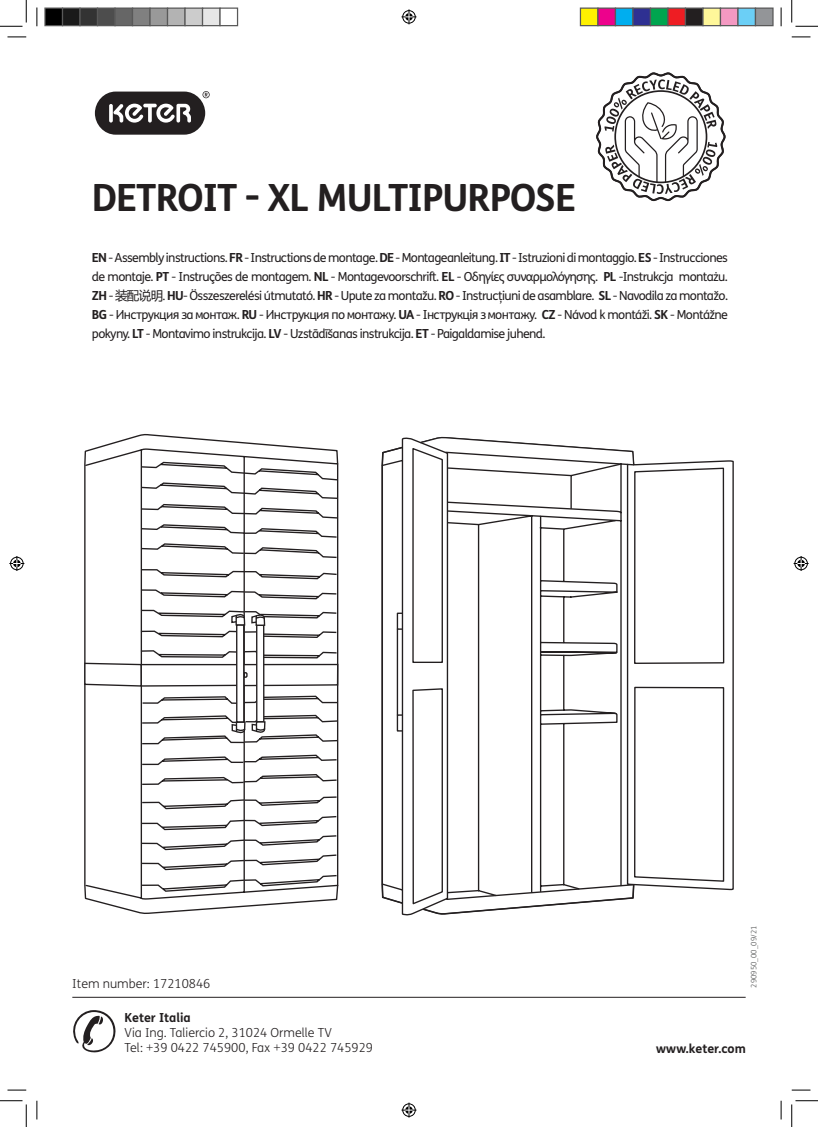
<style>
.page{position:relative;width:818px;height:1127px;background:#fff}
.page>*{position:absolute;margin:0;border:0;box-sizing:border-box;transform-origin:0 0}
.t1{font:700 37.5px "FS Me Pro";letter-spacing:-.025em;color:#231f20}
.t2{font:12.5px/19px "FS Me Pro";letter-spacing:-.05em;color:#231f20;text-align:justify}
.t3{font:300 12.5px/15px "FS Me Pro";color:#231f20}
.t4{font:700 12.5px "FS Me Pro";color:#231f20}
.t5{font:300 7.5px "FS Me Pro";color:#4b4c4d}
.s1{font-weight:700}
.s2{font-family:"Microsoft Ya Hei"}
</style>
<div class="page">
<div style="left:95px;top:91px;width:110px;height:44px;background:#231f20;border-radius:21px"></div>
<svg style="left:109px;top:104px;width:4px;height:18px"></svg>
<svg style="left:113px;top:104px;width:78px;height:19px"></svg>
<svg style="left:202px;top:91px;width:8px;height:7px"></svg>
<svg style="left:381px;top:448px;width:253px;height:467px"></svg>
<svg style="left:396px;top:436px;width:338px;height:460px"></svg>
<svg style="left:84px;top:434px;width:255px;height:227px"></svg>
<svg style="left:140px;top:461px;width:199px;height:200px"></svg>
<div style="left:257px;top:625px;width:7px;height:96px;background:#fff"></div>
<div style="left:256px;top:624px;width:8px;height:98px;border:1px solid #231f20"></div>
<div style="left:237px;top:624px;width:7px;height:98px;background:#fff"></div>
<div style="left:236px;top:624px;width:8px;height:98px;border:1px solid #231f20"></div>
<svg style="left:231px;top:613px;width:35px;height:13px"></svg>
<svg style="left:84px;top:661px;width:255px;height:253px"></svg>
<hr style="left:397px;top:629px;width:1px;height:86px;background:#231f20">
<svg style="left:596px;top:72px;width:130px;height:129px"></svg>
<svg style="left:73px;top:1010px;width:43px;height:42px"></svg>
<hr style="left:72px;top:996px;width:674px;height:1px;background:#231f20">
<svg style="left:8px;top:36px;width:18px;height:2px"></svg>
<svg style="left:792px;top:36px;width:18px;height:2px"></svg>
<svg style="left:8px;top:1089px;width:18px;height:1px"></svg>
<svg style="left:792px;top:1089px;width:18px;height:1px"></svg>
<svg style="left:36px;top:8px;width:2px;height:18px"></svg>
<svg style="left:36px;top:1100px;width:2px;height:19px"></svg>
<svg style="left:780px;top:8px;width:2px;height:18px"></svg>
<svg style="left:780px;top:1100px;width:2px;height:19px"></svg>
<svg style="left:0;top:0;width:27px;height:27px"></svg>
<svg style="left:0;top:1100px;width:27px;height:26px"></svg>
<svg style="left:791px;top:0;width:27px;height:27px"></svg>
<svg style="left:791px;top:1100px;width:27px;height:26px"></svg>
<svg style="left:401px;top:9px;width:15px;height:15px"></svg>
<svg style="left:401px;top:1102px;width:15px;height:15px"></svg>
<svg style="left:9px;top:556px;width:15px;height:15px"></svg>
<svg style="left:793px;top:556px;width:15px;height:15px"></svg>
<div style="left:45px;top:8px;width:18px;height:18px;background:#000"></div>
<div style="left:44px;top:8px;width:19px;height:18px;border:1px solid #595959"></div>
<div style="left:63px;top:8px;width:17px;height:18px;background:#1a1a1a"></div>
<div style="left:62px;top:8px;width:19px;height:18px;border:1px solid #595959"></div>
<div style="left:80px;top:8px;width:18px;height:18px;background:#333"></div>
<div style="left:79px;top:8px;width:19px;height:18px;border:1px solid #595959"></div>
<div style="left:98px;top:8px;width:17px;height:18px;background:#4d4d4d"></div>
<div style="left:97px;top:8px;width:19px;height:18px;border:1px solid #595959"></div>
<div style="left:115px;top:8px;width:18px;height:18px;background:#666"></div>
<div style="left:114px;top:8px;width:19px;height:18px;border:1px solid #595959"></div>
<div style="left:133px;top:8px;width:17px;height:18px;background:#808080"></div>
<div style="left:132px;top:8px;width:19px;height:18px;border:1px solid #595959"></div>
<div style="left:150px;top:8px;width:18px;height:18px;background:#999"></div>
<div style="left:149px;top:8px;width:19px;height:18px;border:1px solid #595959"></div>
<div style="left:168px;top:8px;width:17px;height:18px;background:#b3b3b3"></div>
<div style="left:167px;top:8px;width:19px;height:18px;border:1px solid #595959"></div>
<div style="left:185px;top:8px;width:18px;height:18px;background:#ccc"></div>
<div style="left:184px;top:8px;width:19px;height:18px;border:1px solid #595959"></div>
<div style="left:203px;top:8px;width:17px;height:18px;background:#e6e6e6"></div>
<div style="left:202px;top:8px;width:19px;height:18px;border:1px solid #595959"></div>
<div style="left:219px;top:8px;width:19px;height:18px;border:1px solid #595959"></div>
<div style="left:580px;top:8px;width:18px;height:18px;background:#fff101"></div>
<div style="left:580px;top:8px;width:18px;height:18px;border:1px solid #595959"></div>
<div style="left:598px;top:8px;width:17px;height:18px;background:#ed028c"></div>
<div style="left:597px;top:8px;width:19px;height:18px;border:1px solid #595959"></div>
<div style="left:615px;top:8px;width:18px;height:18px;background:#00aeef"></div>
<div style="left:615px;top:8px;width:18px;height:18px;border:1px solid #595959"></div>
<div style="left:633px;top:8px;width:17px;height:18px;background:#2e3092"></div>
<div style="left:632px;top:8px;width:19px;height:18px;border:1px solid #595959"></div>
<div style="left:650px;top:8px;width:18px;height:18px;background:#00a54f"></div>
<div style="left:650px;top:8px;width:18px;height:18px;border:1px solid #595959"></div>
<div style="left:668px;top:8px;width:17px;height:18px;background:#ee1d23"></div>
<div style="left:667px;top:8px;width:19px;height:18px;border:1px solid #595959"></div>
<div style="left:685px;top:8px;width:18px;height:18px;background:#231f20"></div>
<div style="left:685px;top:8px;width:18px;height:18px;border:1px solid #595959"></div>
<div style="left:703px;top:8px;width:17px;height:18px;background:#fff79a"></div>
<div style="left:702px;top:8px;width:19px;height:18px;border:1px solid #595959"></div>
<div style="left:720px;top:8px;width:18px;height:18px;background:#f499c2"></div>
<div style="left:720px;top:8px;width:18px;height:18px;border:1px solid #595959"></div>
<div style="left:738px;top:8px;width:17px;height:18px;background:#6bcff6"></div>
<div style="left:737px;top:8px;width:19px;height:18px;border:1px solid #595959"></div>
<div style="left:755px;top:8px;width:18px;height:18px;background:#939598"></div>
<div style="left:755px;top:8px;width:18px;height:18px;border:1px solid #595959"></div>
<h1 class="t1" style="left:92px;top:168px;width:486px">DETROIT - XL MULTIPURPOSE</h1>
<p class="t2" style="left:92px;top:248px;width:638px"><span class="s1">EN</span> - Assembly instructions. <span class="s1">FR</span> - Instructions de montage. <span class="s1">DE</span> - Montageanleitung. <span class="s1">IT</span> - Istruzioni di montaggio. <span class="s1">ES</span> - Instrucciones de montaje. <span class="s1">PT</span> - Instruções de montagem. <span class="s1">NL</span> - Montagevoorschrift. <span class="s1">EL</span> - Οδηγίες συναρμολόγησης. <span class="s1">PL</span> -Instrukcja montażu.<br><span class="s1">ZH</span> - <span class="s2">装配说明.</span> <span class="s1">HU</span>- Összeszerelési útmutató. <span class="s1">HR</span> - Upute za montažu. <span class="s1">RO</span> - Instrucțiuni de asamblare. <span class="s1">SL</span> - Navodila za montažo.<br><span class="s1">BG</span> - Инструкция за монтаж. <span class="s1">RU</span> - Инструкция по монтажу. <span class="s1">UA</span> - Інструкція з монтажу. <span class="s1">CZ</span> - Návod k montáži. <span class="s1">SK</span> - Montážne pokyny. <span class="s1">LT</span> - Montavimo instrukcija. <span class="s1">LV</span> - Uzstādīšanas instrukcija. <span class="s1">ET</span> - Paigaldamise juhend.</p>
<p class="t3" style="left:72px;top:975px;width:140px">Item number: 17210846</p>
<p class="t5" style="left:748px;top:987px;width:63px;rotate:-90deg">290950_00_09/21</p>
<p class="t4" style="left:125px;top:1007px;width:68px">Keter Italia</p>
<p class="t3" style="left:125px;top:1024px;width:250px">Via Ing. Taliercio 2, 31024 Ormelle TV<br>Tel: +39 0422 745900, Fax +39 0422 745929</p>
<p class="t4" style="left:656px;top:1038px;width:91px">www.keter.com</p>
</div>
